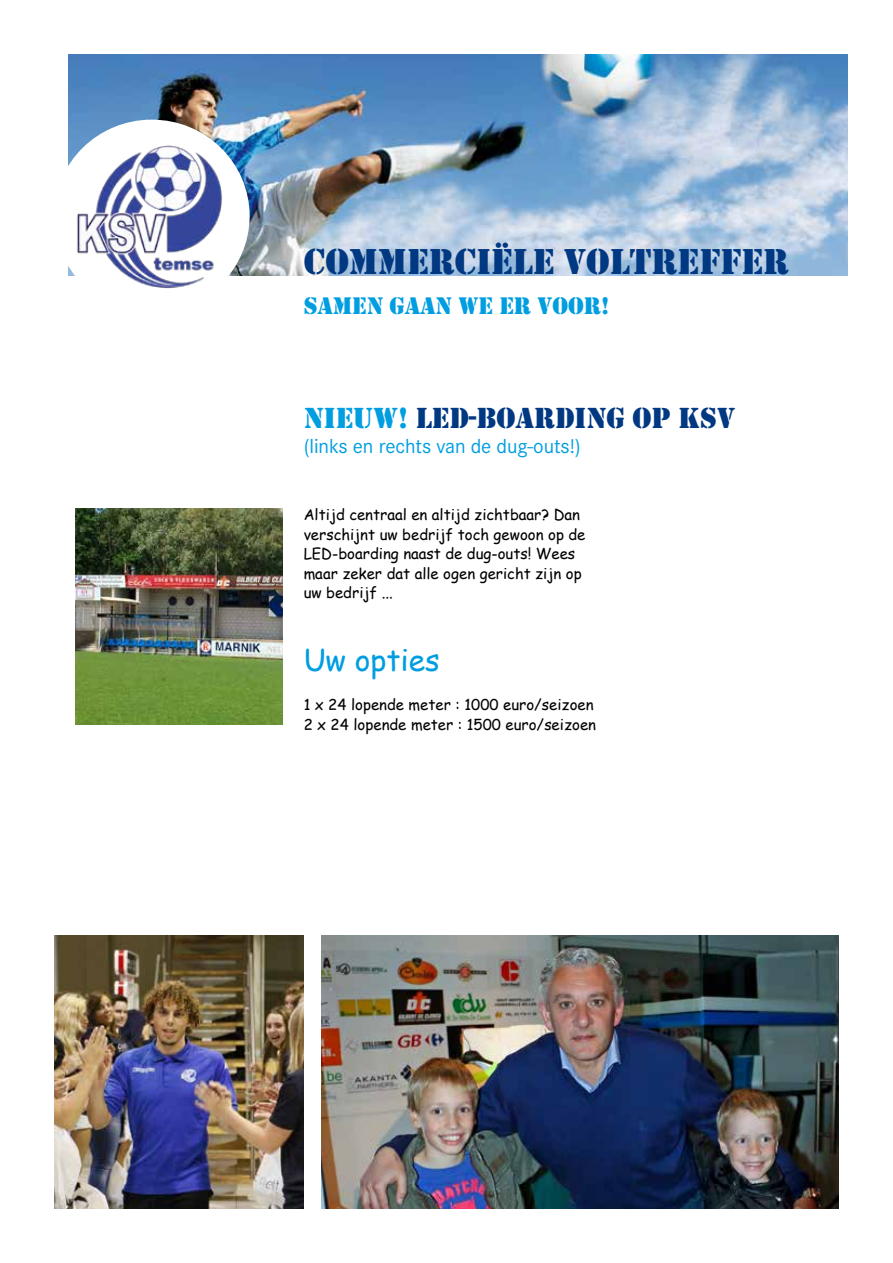
<style>
.page{position:relative;width:893px;height:1263px;background:#fff}
.page>*{position:absolute;margin:0;border:0;box-sizing:border-box;transform-origin:0 0}
.t1{font:37.2px "Stencil";color:#003882}
.t2{font:30px "Stencil";color:#003882}
.t3{font:30px "Comic Sans MS";letter-spacing:-.005em;color:#009ee0}
.t4{font:30px "Stencil";color:#009ee0}
.t5{font:24.75px "Stencil";color:#009ee0}
.t6{font:21px "Corporate S";letter-spacing:-.005em;color:#009ee0}
.t7{font:15px/19.5px "Comic Sans MS";color:#000}
.s1{color:#009ee0}
</style>
<div class="page">
<img style="left:68px;top:54px;width:779px;height:221px">
<div style="left:54px;top:120px;width:196px;height:192px;background:#fff;border-radius:50%"></div>
<img style="left:68px;top:132px;width:167px;height:157px">
<img style="left:75px;top:508px;width:208px;height:216px">
<img style="left:54px;top:935px;width:250px;height:274px">
<img style="left:322px;top:935px;width:517px;height:274px">
<h1 class="t1" style="left:304px;top:240px;width:487px">COMMERCIËLE VOLTREFFER</h1>
<h3 class="t5" style="left:304px;top:292px;width:307px">SAMEN GAAN WE ER VOOR!</h3>
<h2 class="t4" style="left:304px;top:400px;width:40px">NIEUW</h2>
<h2 class="t2" style="left:398px;top:400px;width:338px"><span class="s1">!</span> LED-BOARDING OP KSV</h2>
<h3 class="t6" style="left:304px;top:434px;width:279px">(links en rechts van de dug-outs!)</h3>
<p class="t7" style="left:304px;top:504px;width:283px">Altijd centraal en altijd zichtbaar? Dan verschijnt uw bedrijf toch gewoon op de LED-boarding naast de dug-outs! Wees maar zeker dat alle ogen gericht zijn op uw bedrijf ...</p>
<h2 class="t3" style="left:304px;top:638px;width:138px">Uw opties</h2>
<p class="t7" style="left:304px;top:694px;width:294px">1 x 24 lopende meter : 1000 euro/seizoen<br>2 x 24 lopende meter : 1500 euro/seizoen</p>
</div>
